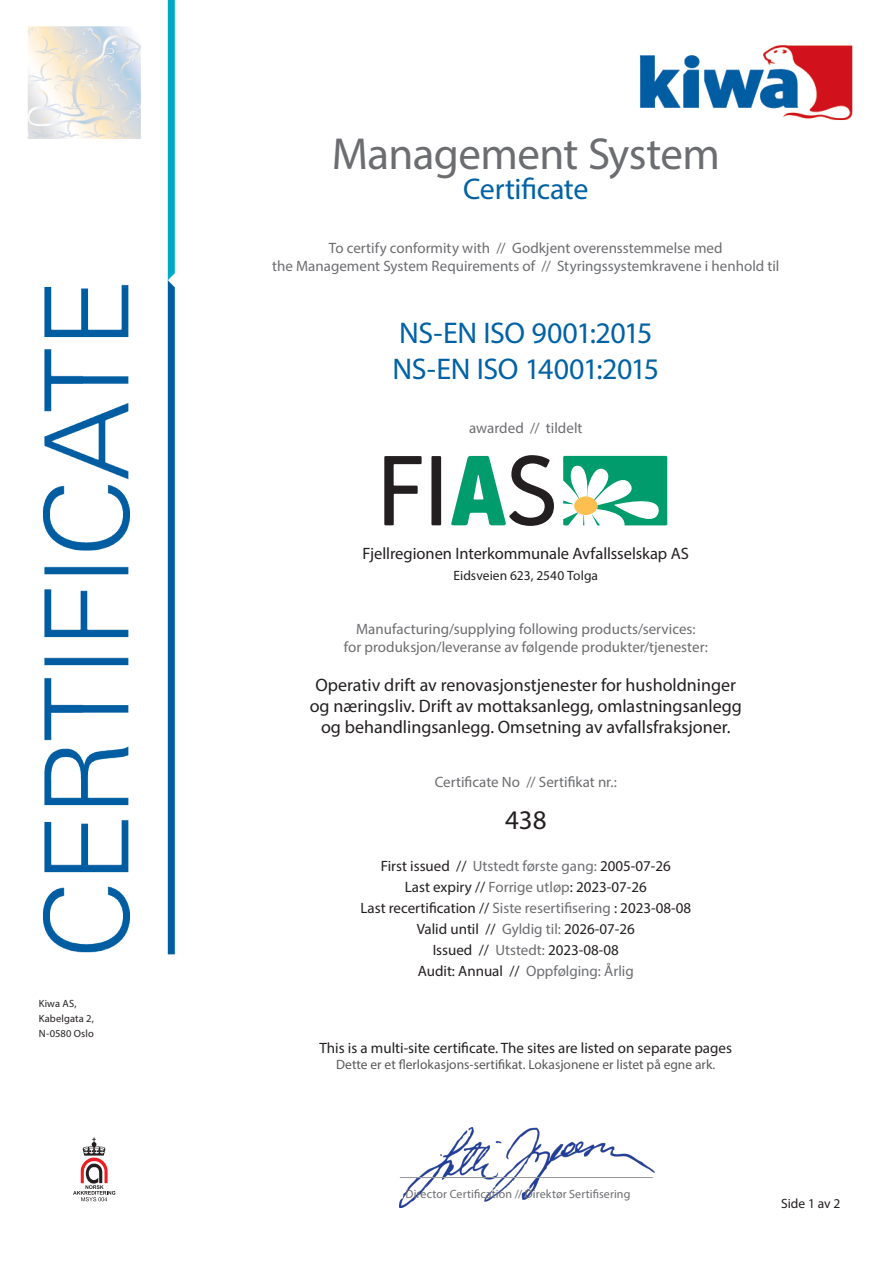
<style>
.page{position:relative;width:893px;height:1263px;background:#fff}
.page>*{position:absolute;margin:0;border:0;box-sizing:border-box;transform-origin:0 0}
.certificate_title{font:45px "Myriad Pro";letter-spacing:-.015em;color:#6c6d70}
.certificate{font:30px "Myriad Pro";letter-spacing:-.015em;color:#0062a5}
.t1{font:27px "Myriad Pro";color:#231f20}
.t2{font:18px "Myriad Pro";color:#231f20}
.explanation_text{font:16.5px "Myriad Pro";letter-spacing:-.005em;color:#231f20}
.explanation_text-2{font:15px "Myriad Pro";color:#6c6d70}
.t3{font:15px "Myriad Pro";color:#231f20}
.t4{font:13.5px "Myriad Pro";color:#57585a}
.explanation_text-3{font:13.5px "Myriad Pro";color:#231f20}
.t5{font:12px "Myriad Pro";letter-spacing:.01em;color:#6c6d70}
.t6{font:10.5px/15px "Myriad Pro";letter-spacing:.015em;color:#231f20}
.s1{color:#6c6d70}
.s2{color:#231f20}
</style>
<div class="page">
<img style="left:28px;top:0;width:825px;height:1208px">
<img style="left:400px;top:1127px;width:254px;height:80px">
<hr style="left:400px;top:1177px;width:253px;height:1px;background:#939598">
<svg style="left:563px;top:456px;width:104px;height:70px"></svg>
<svg style="left:451px;top:455px;width:103px;height:71px"></svg>
<svg style="left:384px;top:456px;width:38px;height:69px"></svg>
<div style="left:431px;top:456px;width:10px;height:69px;background:#231f20"></div>
<div style="left:574px;top:496px;width:24px;height:19px;background:#fdbf4f;border-radius:50%"></div>
<p class="t6" style="left:39px;top:995px;width:57px">Kiwa AS,<br>Kabelgata 2,<br>N-0580 Oslo</p>
<p class="certificate_title" style="left:332px;top:127px;width:390px">Management System</p>
<p class="certificate" style="left:463px;top:171px;width:127px">Certificate</p>
<p class="explanation_text-2" style="left:329px;top:239px;width:395px">To certify conformity with // Godkjent overensstemmelse med</p>
<p class="explanation_text-2" style="left:272px;top:257px;width:509px">the Management System Requirements of // Styringssystemkravene i henhold til</p>
<p class="certificate" style="left:399px;top:315px;width:255px">NS-EN ISO 9001:2015</p>
<p class="certificate" style="left:392px;top:351px;width:268px">NS-EN ISO 14001:2015</p>
<p class="explanation_text-2" style="left:469px;top:419px;width:115px">awarded // tildelt</p>
<p class="explanation_text" style="left:362px;top:544px;width:328px">Fjellregionen Interkommunale Avfallsselskap AS</p>
<p class="explanation_text-3" style="left:453px;top:568px;width:146px">Eidsveien 623, 2540 Tolga</p>
<p class="explanation_text-2" style="left:356px;top:620px;width:341px">Manufacturing/supplying following products/services:</p>
<p class="explanation_text-2" style="left:344px;top:638px;width:366px">for produksjon/leveranse av følgende produkter/tjenester:</p>
<p class="t2" style="left:315px;top:674px;width:422px">Operativ drift av renovasjonstjenester for husholdninger</p>
<p class="t2" style="left:310px;top:695px;width:434px">og næringsliv. Drift av mottaksanlegg, omlastningsanlegg</p>
<p class="t2" style="left:321px;top:716px;width:411px">og behandlingsanlegg. Omsetning av avfallsfraksjoner.</p>
<p class="explanation_text-2" style="left:435px;top:773px;width:184px">Certificate No // Sertifikat nr.:</p>
<p class="t1" style="left:505px;top:804px;width:43px">438</p>
<p class="t3" style="left:381px;top:857px;width:291px">First issued // <span class="s1">Utstedt første gang:</span> 2005-07-26</p>
<p class="t3" style="left:405px;top:878px;width:244px">Last expiry // <span class="s1">Forrige utløp</span>: 2023-07-26</p>
<p class="t3" style="left:360px;top:899px;width:332px">Last recertification // <span class="s1">Siste resertifisering</span> : 2023-08-08</p>
<p class="t3" style="left:417px;top:920px;width:220px">Valid until // <span class="s1">Gyldig til:</span> 2026-07-26</p>
<p class="t3" style="left:433px;top:941px;width:188px">Issued // <span class="s1">Utstedt:</span> 2023-08-08</p>
<p class="explanation_text-2" style="left:418px;top:962px;width:218px"><span class="s2">Audit: Annual //</span> Oppfølging: Årlig</p>
<p class="t3" style="left:320px;top:1039px;width:414px">This is a multi-site certificate. The sites are listed on separate pages</p>
<p class="t4" style="left:336px;top:1056px;width:381px">Dette er et flerlokasjons-sertifikat. Lokasjonene er listet på egne ark.</p>
<p class="t5" style="left:406px;top:1187px;width:226px">Director Certification // Direktør Sertifisering</p>
<p class="explanation_text-3" style="left:781px;top:1195px;width:61px">Side 1 av 2</p>
</div>
